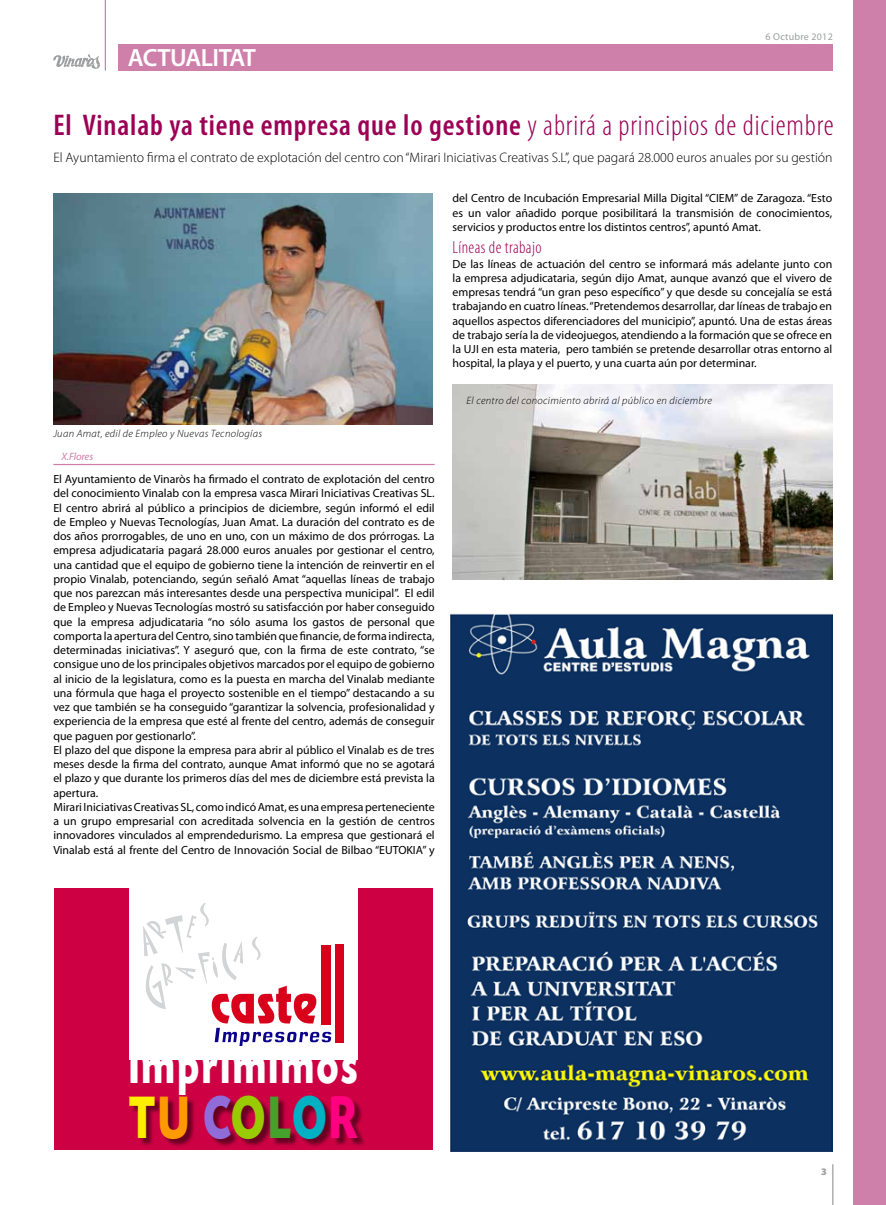
<style>
.page{position:relative;width:886px;height:1205px;background:#fff}
.page>*{position:absolute;margin:0;border:0;box-sizing:border-box;transform-origin:0 0}
.t1{font:700 63px "Today SHOP";letter-spacing:.08em;color:#ffed00;scale:.72 1}
.t2{font:700 53.5px "Today SHOP";letter-spacing:.08em;color:#fff;scale:.72 1}
.t3{font:600 condensed 30px "Myriad Pro";letter-spacing:.03em;color:#9c0055}
.t4{font:600 25px "Myriad Pro";letter-spacing:-.02em;color:#fff}
.t5{font:300 condensed 17.5px "Myriad Pro";letter-spacing:.02em;color:#9c0055}
.t6{font:300 13.75px "Myriad Pro";color:#000}
.t7{font:11.88px/14.2px "Myriad Pro";color:#000;text-align:justify}
.t8{font:italic 300 10.62px "Myriad Pro";letter-spacing:.03em;color:#000}
.t9{font:italic 10.62px "Myriad Pro";letter-spacing:-.01em;color:#ce80aa}
.t10{font:10px "Myriad Pro";letter-spacing:.025em;color:#9c9e9f}
.t11{font:900 10px "Myriad Pro";color:#9c9e9f}
.s1{font-weight:300}
.s2{color:#f90}
.s3{color:#8f6cd8}
.s4{color:#9c0}
.s5{color:#44a12b}
.s6{color:#00b1c3}
.s7{color:#ff0080}
</style>
<div class="page">
<hr style="left:832px;top:1164px;width:1px;height:41px;background:#9c9e9f">
<img style="left:452px;top:384px;width:380px;height:195px">
<hr style="left:105px;top:0;width:1px;height:71px;background:#ce80aa">
<svg style="left:53px;top:54px;width:47px;height:15px"></svg>
<div style="left:118px;top:44px;width:714px;height:27px;background:#ce80aa"></div>
<div style="left:854px;top:0;width:32px;height:1205px;background:#ce80aa"></div>
<hr style="left:53px;top:464px;width:382px;height:1px;background:#ce80aa">
<img style="left:53px;top:193px;width:380px;height:231px">
<img style="left:450px;top:613px;width:382px;height:539px">
<div style="left:54px;top:889px;width:378px;height:261px;background:#ce0044"></div>
<div style="left:129px;top:888px;width:228px;height:172px;background:#fff"></div>
<div style="left:335px;top:944px;width:8px;height:99px;background:#d9001c"></div>
<svg style="left:143px;top:903px;width:188px;height:143px"></svg>
<div style="left:131px;top:1097px;width:235px;height:50px;background:#000;opacity:.5"></div>
<h3 class="t4" style="left:128px;top:42px;width:130px">ACTUALITAT</h3>
<p class="t10" style="left:765px;top:31px;width:69px">6 Octubre 2012</p>
<h3 class="t3" style="left:53px;top:106px;width:782px">El Vinalab ya tiene empresa que lo gestione <span class="s1">y abrirá a principios de diciembre</span></h3>
<p class="t6" style="left:53px;top:149px;width:781px">El Ayuntamiento firma el contrato de explotación del centro con “Mirari Iniciativas Creativas S.L”, que pagará 28.000 euros anuales por su gestión</p>
<p class="t8" style="left:53px;top:427px;width:210px">Juan Amat, edil de Empleo y Nuevas Tecnologías</p>
<p class="t9" style="left:61px;top:449px;width:33px">X.Flores</p>
<p class="t7" style="left:53px;top:472px;width:383px;text-align:left">El Ayuntamiento de Vinaròs ha firmado el contrato de explotación del centro del conocimiento Vinalab con la empresa vasca Mirari Iniciativas Creativas SL.<br>El centro abrirá al público a principios de diciembre, según informó el edil de Empleo y Nuevas Tecnologías, Juan Amat. La duración del contrato es de dos años prorrogables, de uno en uno, con un máximo de dos prórrogas. La empresa adjudicataria pagará 28.000 euros anuales por gestionar el centro, una cantidad que el equipo de gobierno tiene la intención de reinvertir en el propio Vinalab, potenciando, según señaló Amat “aquellas líneas de trabajo que nos parezcan más interesantes desde una perspectiva municipal”. El edil de Empleo y Nuevas Tecnologías mostró su satisfacción por haber conseguido que la empresa adjudicataria “no sólo asuma los gastos de personal que comporta la apertura del Centro, sino también que financie, de forma indirecta, determinadas iniciativas”. Y aseguró que, con la firma de este contrato, “se consigue uno de los principales objetivos marcados por el equipo de gobierno al inicio de la legislatura, como es la puesta en marcha del Vinalab mediante una fórmula que haga el proyecto sostenible en el tiempo” destacando a su vez que también se ha conseguido “garantizar la solvencia, profesionalidad y experiencia de la empresa que esté al frente del centro, además de conseguir que paguen por gestionarlo”.<br>El plazo del que dispone la empresa para abrir al público el Vinalab es de tres meses desde la firma del contrato, aunque Amat informó que no se agotará el plazo y que durante los primeros días del mes de diciembre está prevista la apertura.<br>Mirari Iniciativas Creativas SL, como indicó Amat, es una empresa perteneciente a un grupo empresarial con acreditada solvencia en la gestión de centros innovadores vinculados al emprendedurismo. La empresa que gestionará el Vinalab está al frente del Centro de Innovación Social de Bilbao “EUTOKIA” y</p>
<p class="t7" style="left:452px;top:191px;width:381px">del Centro de Incubación Empresarial Milla Digital “CIEM” de Zaragoza. “Esto es un valor añadido porque posibilitará la transmisión de conocimientos, servicios y productos entre los distintos centros”, apuntó Amat.</p>
<h3 class="t5" style="left:452px;top:237px;width:90px">Líneas de trabajo</h3>
<p class="t7" style="left:452px;top:256px;width:381px">De las líneas de actuación del centro se informará más adelante junto con la empresa adjudicataria, según dijo Amat, aunque avanzó que el vivero de empresas tendrá “un gran peso específico” y que desde su concejalía se está trabajando en cuatro líneas. “Pretendemos desarrollar, dar líneas de trabajo en aquellos aspectos diferenciadores del municipio”, apuntó. Una de estas áreas de trabajo sería la de videojuegos, atendiendo a la formación que se ofrece en la UJI en esta materia, pero también se pretende desarrollar otras entorno al hospital, la playa y el puerto, y una cuarta aún por determinar.</p>
<p class="t8" style="left:467px;top:394px;width:247px">El centro del conocimiento abrirá al público en diciembre</p>
<h2 class="t2" style="left:129px;top:1038px;width:318px">Imprimimos</h2>
<h1 class="t1" style="left:129px;top:1085px;width:319px">T<span class="s2">U</span> <span class="s3">C</span><span class="s4">O</span><span class="s5">L</span><span class="s6">O</span><span class="s7">R</span></h1>
<p class="t11" style="left:821px;top:1165px;width:7px">3</p>
</div>
